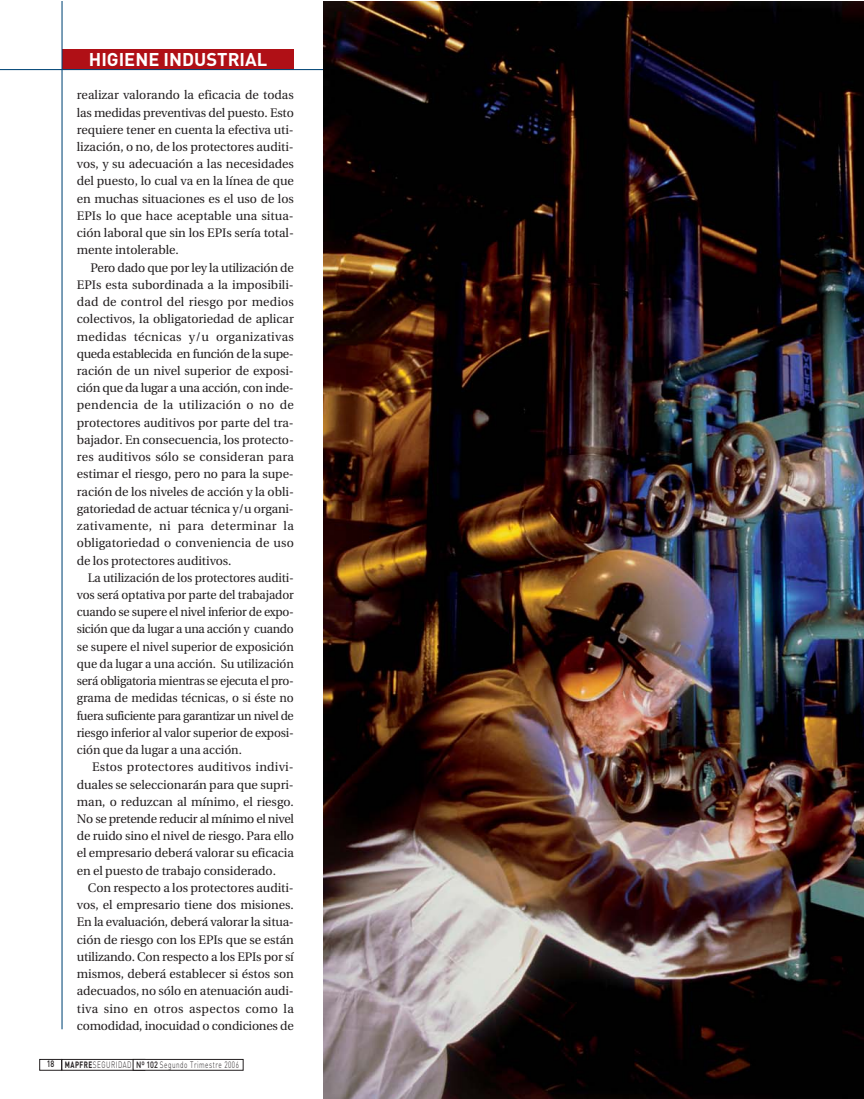
<style>
.page{position:relative;width:864px;height:1099px;background:#fff}
.page>*{position:absolute;margin:0;border:0;box-sizing:border-box;transform-origin:0 0}
.t1{font:700 18.3px "DIN";color:#fff}
.t2{font:12.45px/17.2px "Utopia";letter-spacing:-.005em;color:#231f20;text-align:justify}
.t3{font:300 9.15px "DIN";letter-spacing:.075em;color:#231f20;scale:.7 1}
.s1{font-weight:500}
.s2{font-weight:700}
</style>
<div class="page">
<div style="left:62px;top:49px;width:232px;height:20px;background:#b01016"></div>
<hr style="left:0;top:69px;width:864px;height:1px;background:#004577">
<hr style="left:62px;top:1px;width:1px;height:1028px;background:#004577">
<div style="left:40px;top:1059px;width:22px;height:11px;border:1px solid #231f20"></div>
<div style="left:62px;top:1059px;width:83px;height:11px;border:1px solid #231f20"></div>
<div style="left:133px;top:1059px;width:110px;height:11px;background:#fff"></div>
<div style="left:133px;top:1059px;width:110px;height:11px;border:1px solid #231f20"></div>
<img style="left:323px;top:1px;width:541px;height:1098px">
<h1 class="t1" style="left:89px;top:53px;width:180px">HIGIENE INDUSTRIAL</h1>
<p class="t2" style="left:77px;top:88px;width:219px">realizar valorando la eficacia de todas las medidas preventivas del puesto. Esto requiere tener en cuenta la efectiva uti&shy;lización, o no, de los protectores auditi&shy;vos, y su adecuación a las necesidades del puesto, lo cual va en la línea de que en muchas situaciones es el uso de los EPIs lo que hace aceptable una situa&shy;ción laboral que sin los EPIs sería total&shy;mente intolerable.</p>
<p class="t2" style="left:77px;top:260px;width:219px;text-indent:14px">Pero dado que por ley la utilización de EPIs esta subordinada a la imposibili&shy;dad de control del riesgo por medios colectivos, la obligatoriedad de aplicar medidas técnicas y/u organizativas queda establecida en función de la supe&shy;ración de un nivel superior de exposi&shy;ción que da lugar a una acción, con inde&shy;pendencia de la utilización o no de protectores auditivos por parte del tra&shy;bajador. En consecuencia, los protecto&shy;res auditivos sólo se consideran para estimar el riesgo, pero no para la supe&shy;ración de los niveles de acción y la obli&shy;gatoriedad de actuar técnica y/u organi&shy;zativamente, ni para determinar la obligatoriedad o conveniencia de uso de los protectores auditivos.</p>
<p class="t2" style="left:77px;top:570px;width:219px;text-indent:11px">La utilización de los protectores auditi&shy;vos será optativa por parte del trabajador cuando se supere el nivel inferior de expo&shy;sición que da lugar a una acción y cuando se supere el nivel superior de exposición que da lugar a una acción. Su utilización será obligatoria mientras se ejecuta el pro&shy;grama de medidas técnicas, o si éste no fuera suficiente para garantizar un nivel de riesgo inferior al valor superior de exposi&shy;ción que da lugar a una acción.</p>
<p class="t2" style="left:77px;top:759px;width:219px;text-indent:15px">Estos protectores auditivos indivi&shy;duales se seleccionarán para que supri&shy;man, o reduzcan al mínimo, el riesgo.<br>No se pretende reducir al mínimo el nivel de ruido sino el nivel de riesgo. Para ello el empresario deberá valorar su eficacia en el puesto de trabajo considerado.</p>
<p class="t2" style="left:77px;top:880px;width:219px;text-indent:11px">Con respecto a los protectores auditi&shy;vos, el empresario tiene dos misiones.<br>En la evaluación, deberá valorar la situa&shy;ción de riesgo con los EPIs que se están utilizando. Con respecto a los EPIs por sí mismos, deberá establecer si éstos son adecuados, no sólo en atenuación audi&shy;tiva sino en otros aspectos como la comodidad, inocuidad o condiciones de</p>
<p class="t3" style="left:47px;top:1060px;width:276px"><span class="s1">18</span> <span class="s2">MAPFRE</span>SEGURIDAD <span class="s1">Nº 102</span> Segundo Trimestre 2006</p>
</div>
